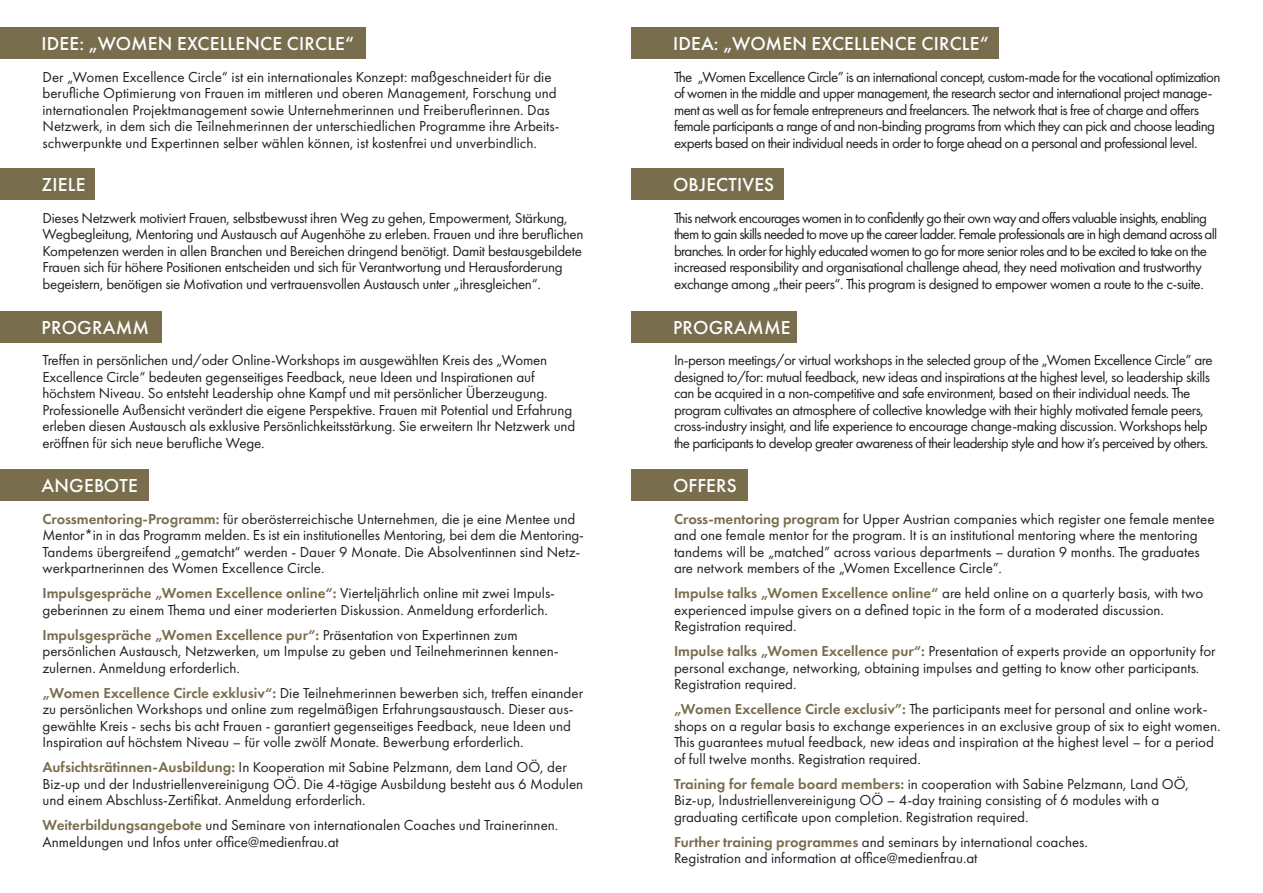
<style>
.page{position:relative;width:1263px;height:893px;background:#fff}
.page>*{position:absolute;margin:0;border:0;box-sizing:border-box;transform-origin:0 0}
.t1{font:500 19.5px "Futura PT";letter-spacing:.01em;color:#fff}
.t2{font:15px/16.5px "Futura PT";letter-spacing:-.01em;color:#231f20}
.t3{font:15px/16.5px "Futura PT";letter-spacing:-.03em;color:#231f20}
.t4{font:15px/16.5px "Futura PT";letter-spacing:-.04em;color:#231f20}
.t5{font:15px/16.5px "Futura PT";letter-spacing:-.05em;color:#231f20}
.s1{font-weight:600;color:#786e4d}
</style>
<div class="page">
<div style="left:0;top:28px;width:366px;height:31px;background:#786e4d"></div>
<div style="left:0;top:169px;width:95px;height:31px;background:#786e4d"></div>
<div style="left:0;top:311px;width:162px;height:31px;background:#786e4d"></div>
<div style="left:0;top:470px;width:149px;height:31px;background:#786e4d"></div>
<div style="left:631px;top:28px;width:368px;height:31px;background:#786e4d"></div>
<div style="left:631px;top:169px;width:153px;height:31px;background:#786e4d"></div>
<div style="left:631px;top:311px;width:166px;height:31px;background:#786e4d"></div>
<div style="left:631px;top:470px;width:117px;height:31px;background:#786e4d"></div>
<h1 class="t1" style="left:42px;top:32px;width:314px">IDEE: „WOMEN EXCELLENCE CIRCLE“</h1>
<p class="t2" style="left:43px;top:68px;width:518px">Der „Women Excellence Circle“ ist ein internationales Konzept: maßgeschneidert für die berufliche Optimierung von Frauen im mittleren und oberen Management, Forschung und internationalen Projektmanagement sowie Unternehmerinnen und Freiberuflerinnen. Das Netzwerk, in dem sich die Teilnehmerinnen der unterschiedlichen Programme ihre Arbeits&shy;schwerpunkte und Expertinnen selber wählen können, ist kostenfrei und unverbindlich.</p>
<h1 class="t1" style="left:42px;top:173px;width:45px">ZIELE</h1>
<p class="t2" style="left:43px;top:209px;width:542px">Dieses Netzwerk motiviert Frauen, selbstbewusst ihren Weg zu gehen, Empowerment, Stärkung, Wegbegleitung, Mentoring und Austausch auf Augenhöhe zu erleben. Frauen und ihre beruflichen Kompetenzen werden in allen Branchen und Bereichen dringend benötigt. Damit bestausgebildete Frauen sich für höhere Positionen entscheiden und sich für Verantwortung und Herausforderung begeistern, benötigen sie Motivation und vertrauensvollen Austausch unter „ihresgleichen“.</p>
<h1 class="t1" style="left:42px;top:315px;width:109px">PROGRAMM</h1>
<p class="t2" style="left:43px;top:352px;width:534px">Treffen in persönlichen und/oder Online-Workshops im ausgewählten Kreis des „Women Excellence Circle“ bedeuten gegenseitiges Feedback, neue Ideen und Inspirationen auf höchstem Niveau. So entsteht Leadership ohne Kampf und mit persönlicher Überzeugung.<br>Professionelle Außensicht verändert die eigene Perspektive. Frauen mit Potential und Erfahrung erleben diesen Austausch als exklusive Persönlichkeitsstärkung. Sie erweitern Ihr Netzwerk und eröffnen für sich neue berufliche Wege.</p>
<h1 class="t1" style="left:42px;top:474px;width:98px">ANGEBOTE</h1>
<p class="t2" style="left:43px;top:510px;width:543px"><span class="s1">Crossmentoring-Programm:</span> für oberösterreichische Unternehmen, die je eine Mentee und Mentor*in in das Programm melden. Es ist ein institutionelles Mentoring, bei dem die Mentoring-Tandems übergreifend „gematcht“ werden - Dauer 9 Monate. Die Absolventinnen sind Netz&shy;werkpartnerinnen des Women Excellence Circle.</p>
<p class="t2" style="left:43px;top:585px;width:514px"><span class="s1">Impulsgespräche „Women Excellence online“:</span> Vierteljährlich online mit zwei Impuls&shy;geberinnen zu einem Thema und einer moderierten Diskussion. Anmeldung erforderlich.</p>
<p class="t2" style="left:43px;top:626px;width:518px"><span class="s1">Impulsgespräche „Women Excellence pur“:</span> Präsentation von Expertinnen zum persönlichen Austausch, Netzwerken, um Impulse zu geben und Teilnehmerinnen kennen&shy;zulernen. Anmeldung erforderlich.</p>
<p class="t2" style="left:43px;top:685px;width:542px"><span class="s1">„Women Excellence Circle exklusiv“:</span> Die Teilnehmerinnen bewerben sich, treffen einander zu persönlichen Workshops und online zum regelmäßigen Erfahrungsaustausch. Dieser aus&shy;gewählte Kreis - sechs bis acht Frauen - garantiert gegenseitiges Feedback, neue Ideen und Inspiration auf höchstem Niveau – für volle zwölf Monate. Bewerbung erforderlich.</p>
<p class="t2" style="left:43px;top:759px;width:542px"><span class="s1">Aufsichtsrätinnen-Ausbildung:</span> In Kooperation mit Sabine Pelzmann, dem Land OÖ, der<br>Biz-up und der Industriellenvereinigung OÖ. Die 4-tägige Ausbildung besteht aus 6 Modulen und einem Abschluss-Zertifikat. Anmeldung erforderlich.</p>
<p class="t2" style="left:43px;top:817px;width:517px"><span class="s1">Weiterbildungsangebote</span> und Seminare von internationalen Coaches und Trainerinnen.<br>Anmeldungen und Infos unter office@medienfrau.at</p>
<h1 class="t1" style="left:673px;top:32px;width:317px">IDEA: „WOMEN EXCELLENCE CIRCLE“</h1>
<p class="t4" style="left:674px;top:68px;width:548px">The „Women Excellence Circle” is an international concept, custom-made for the vocational optimization of women in the middle and upper management, the research sector and international project manage&shy;ment as well as for female entrepreneurs and freelancers. The network that is free of charge and offers female participants a range of and non-binding programs from which they can pick and choose leading experts based on their individual needs in order to forge ahead on a personal and professional level.</p>
<h1 class="t1" style="left:673px;top:173px;width:103px">OBJECTIVES</h1>
<p class="t5" style="left:674px;top:209px;width:545px">This network encourages women in to confidently go their own way and offers valuable insights, enabling them to gain skills needed to move up the career ladder. Female professionals are in high demand across all branches. In order for highly educated women to go for more senior roles and to be excited to take on the increased responsibility and organisational challenge ahead, they need motivation and trustworthy exchange among „their peers“. This program is designed to empower women a route to the c-suite.</p>
<h1 class="t1" style="left:673px;top:315px;width:119px">PROGRAMME</h1>
<p class="t3" style="left:674px;top:352px;width:540px">In-person meetings/or virtual workshops in the selected group of the „Women Excellence Circle” are designed to/for: mutual feedback, new ideas and inspirations at the highest level, so leadership skills can be acquired in a non-competitive and safe environment, based on their individual needs. The program cultivates an atmosphere of collective knowledge with their highly motivated female peers, cross-industry insight, and life experience to encourage change-making discussion. Workshops help the participants to develop greater awareness of their leadership style and how it’s perceived by others.</p>
<h1 class="t1" style="left:673px;top:474px;width:65px">OFFERS</h1>
<p class="t2" style="left:674px;top:510px;width:542px"><span class="s1">Cross-mentoring program</span> for Upper Austrian companies which register one female mentee and one female mentor for the program. It is an institutional mentoring where the mentoring tandems will be „matched” across various departments – duration 9 months. The graduates are network members of the „Women Excellence Circle”.</p>
<p class="t2" style="left:674px;top:585px;width:531px"><span class="s1">Impulse talks „Women Excellence online“</span> are held online on a quarterly basis, with two experienced impulse givers on a defined topic in the form of a moderated discussion.<br>Registration required.</p>
<p class="t2" style="left:674px;top:643px;width:543px"><span class="s1">Impulse talks „Women Excellence pur“:</span> Presentation of experts provide an opportunity for personal exchange, networking, obtaining impulses and getting to know other participants.<br>Registration required.</p>
<p class="t2" style="left:674px;top:701px;width:548px"><span class="s1">„Women Excellence Circle exclusiv”:</span> The participants meet for personal and online work&shy;shops on a regular basis to exchange experiences in an exclusive group of six to eight women.<br>This guarantees mutual feedback, new ideas and inspiration at the highest level – for a period of full twelve months. Registration required.</p>
<p class="t2" style="left:674px;top:776px;width:516px"><span class="s1">Training for female board members:</span> in cooperation with Sabine Pelzmann, Land OÖ,<br>Biz-up, Industriellenvereinigung OÖ – 4-day training consisting of 6 modules with a graduating certificate upon completion. Registration required.</p>
<p class="t2" style="left:674px;top:834px;width:415px"><span class="s1">Further training programmes</span> and seminars by international coaches.<br>Registration and information at office@medienfrau.at</p>
</div>
